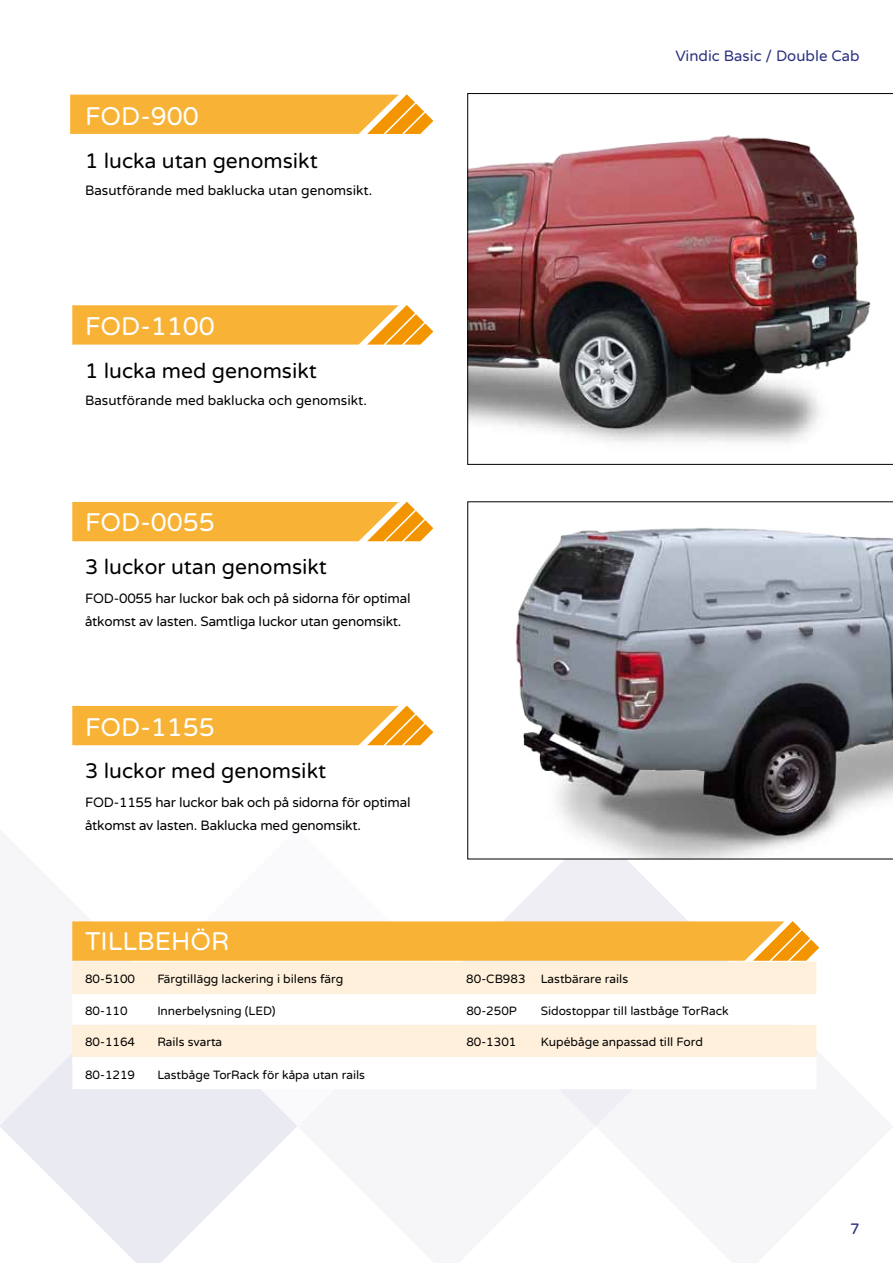
<style>
.page{position:relative;width:893px;height:1263px;background:#fff}
.page>*{position:absolute;margin:0;border:0;box-sizing:border-box;transform-origin:0 0}
.t1{font:25.5px "Varela Round";color:#fff}
.t2{font:21px "Varela Round";color:#000}
.t3{font:15px "Varela Round";color:#2a307f}
.t4{font:13.5px/22.5px "Varela Round";letter-spacing:-.015em;color:#000}
.t5{font:12px "Varela Round";color:#000}
</style>
<div class="page">
<svg style="left:72px;top:706px;width:361px;height:39px;background:#f8b53f"></svg>
<svg style="left:72px;top:502px;width:361px;height:39px;background:#f8b53f"></svg>
<svg style="left:72px;top:305px;width:361px;height:40px;background:#f8b642"></svg>
<svg style="left:468px;top:502px;width:425px;height:357px"></svg>
<svg style="left:70px;top:94px;width:363px;height:40px;background:#f8b540"></svg>
<img style="left:467px;top:93px;width:426px;height:372px">
<svg style="left:0;top:829px;width:819px;height:297px"></svg>
<h1 class="t1" style="left:85px;top:102px;width:115px">FOD-900</h1>
<h2 class="t2" style="left:85px;top:149px;width:234px">1 lucka utan genomsikt</h2>
<p class="t4" style="left:85px;top:180px;width:289px">Basutförande med baklucka utan genomsikt.</p>
<h1 class="t1" style="left:85px;top:311px;width:131px">FOD-1100</h1>
<h2 class="t2" style="left:85px;top:358px;width:233px">1 lucka med genomsikt</h2>
<p class="t4" style="left:85px;top:389px;width:283px">Basutförande med baklucka och genomsikt.</p>
<h1 class="t1" style="left:85px;top:508px;width:131px">FOD-0055</h1>
<h2 class="t2" style="left:85px;top:555px;width:243px">3 luckor utan genomsikt</h2>
<p class="t4" style="left:85px;top:588px;width:327px">FOD-0055 har luckor bak och på sidorna för optimal åtkomst av lasten. Samtliga luckor utan genomsikt.</p>
<h1 class="t1" style="left:85px;top:712px;width:131px">FOD-1155</h1>
<h2 class="t2" style="left:85px;top:759px;width:243px">3 luckor med genomsikt</h2>
<p class="t4" style="left:85px;top:792px;width:327px">FOD-1155 har luckor bak och på sidorna för optimal åtkomst av lasten. Baklucka med genomsikt.</p>
<h1 class="t1" style="left:85px;top:926px;width:146px">TILLBEHÖR</h1>
<p class="t3" style="left:675px;top:47px;width:186px">Vindic Basic / Double Cab</p>
<p class="t5" style="left:85px;top:972px;width:52px">80-5100</p>
<p class="t5" style="left:157px;top:972px;width:187px">Färgtillägg lackering i bilens färg</p>
<p class="t5" style="left:466px;top:972px;width:61px">80-CB983</p>
<p class="t5" style="left:541px;top:972px;width:89px">Lastbärare rails</p>
<p class="t5" style="left:85px;top:1004px;width:44px">80-110</p>
<p class="t5" style="left:157px;top:1004px;width:120px">Innerbelysning (LED)</p>
<p class="t5" style="left:466px;top:1004px;width:52px">80-250P</p>
<p class="t5" style="left:541px;top:1004px;width:189px">Sidostoppar till lastbåge TorRack</p>
<p class="t5" style="left:85px;top:1035px;width:52px">80-1164</p>
<p class="t5" style="left:157px;top:1035px;width:66px">Rails svarta</p>
<p class="t5" style="left:466px;top:1035px;width:52px">80-1301</p>
<p class="t5" style="left:541px;top:1035px;width:164px">Kupébåge anpassad till Ford</p>
<p class="t5" style="left:85px;top:1067px;width:52px">80-1219</p>
<p class="t5" style="left:157px;top:1067px;width:209px">Lastbåge TorRack för kåpa utan rails</p>
<p class="t3" style="left:850px;top:1220px;width:11px">7</p>
</div>
